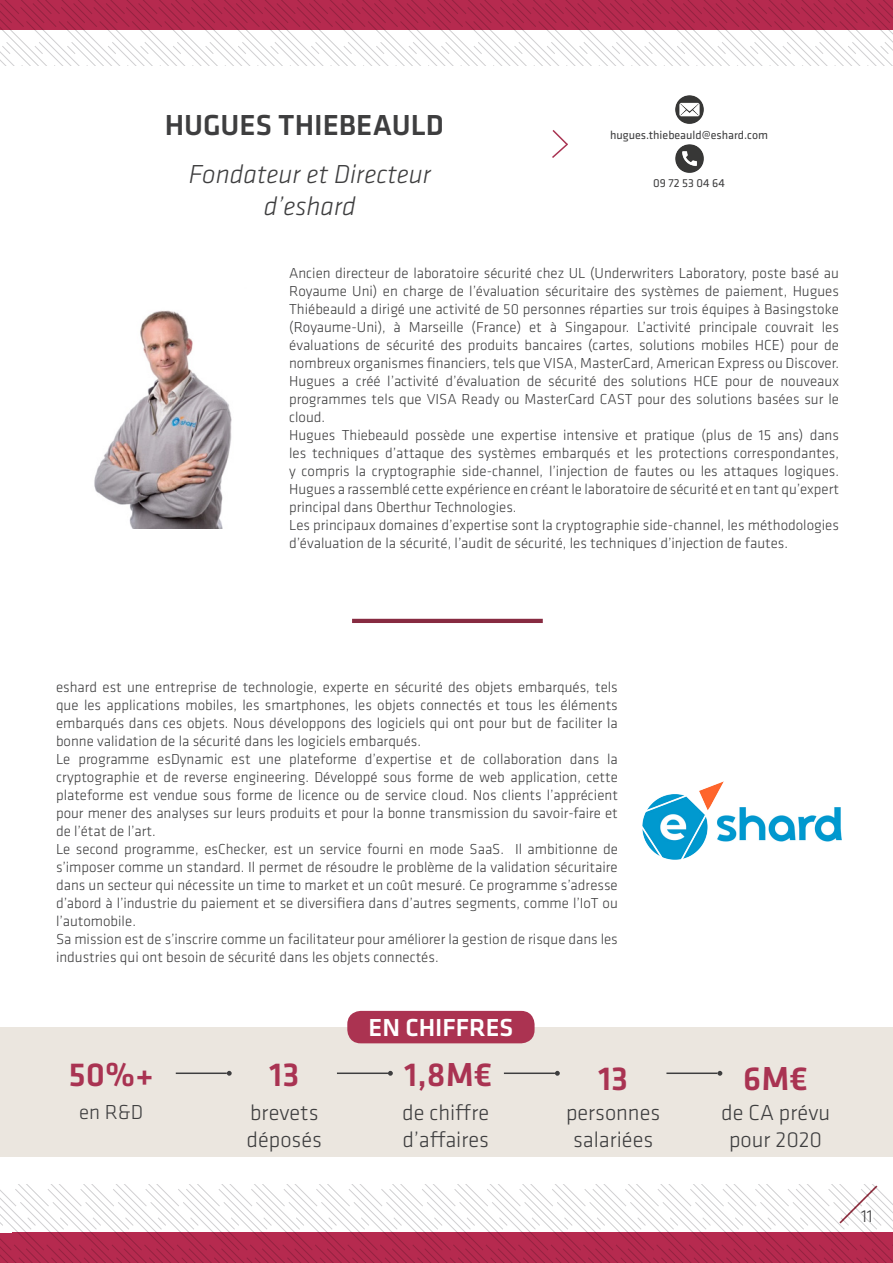
<style>
.page{position:relative;width:893px;height:1263px;background:#fff}
.page>*{position:absolute;margin:0;border:0;box-sizing:border-box;transform-origin:0 0}
.t1{font:500 34.5px "Klavika";color:#a93352}
.t2{font:500 30px "Klavika";color:#3e3e3f}
.t3{font:italic 300 27px "Klavika";color:#3e3e3f}
.t4{font:500 25.5px "Klavika";color:#fff}
.t5{font:300 22.5px/27px "Klavika";color:#3e3e3f}
.t6{font:300 21px "Klavika";color:#3e3e3f}
.t7{font:300 18px "Klavika";color:#3e3e3f}
.t8{font:300 15px/18px "Klavika";color:#3e3e3f;text-align:justify}
.t9{font:12px "Klavika";color:#3e3e3f}
</style>
<div class="page">
<svg style="left:0;top:0;width:893px;height:66px"></svg>
<svg style="left:0;top:1185px;width:893px;height:78px"></svg>
<svg style="left:552px;top:130px;width:16px;height:28px"></svg>
<img style="left:675px;top:95px;width:29px;height:29px">
<img style="left:675px;top:144px;width:29px;height:29px">
<img style="left:94px;top:310px;width:138px;height:218px">
<hr style="left:352px;top:619px;width:191px;height:4px;background:#872b41">
<div style="left:0;top:1027px;width:893px;height:130px;background:#ebe6df"></div>
<div style="left:347px;top:1011px;width:188px;height:32px;background:#ab3351;border-radius:13px"></div>
<hr style="left:176px;top:1072px;width:51px;height:2px;background:#3e3e3f">
<svg style="left:227px;top:1071px;width:5px;height:5px"></svg>
<hr style="left:337px;top:1072px;width:51px;height:2px;background:#3e3e3f">
<svg style="left:388px;top:1071px;width:5px;height:5px"></svg>
<hr style="left:504px;top:1072px;width:51px;height:2px;background:#3e3e3f">
<svg style="left:555px;top:1071px;width:5px;height:5px"></svg>
<hr style="left:666px;top:1072px;width:51px;height:2px;background:#3e3e3f">
<svg style="left:717px;top:1071px;width:5px;height:5px"></svg>
<img style="left:642px;top:781px;width:200px;height:79px">
<p class="t2" style="left:165px;top:105px;width:281px">HUGUES THIEBEAULD</p>
<p class="t3" style="left:189px;top:157px;width:244px">Fondateur et Directeur</p>
<p class="t3" style="left:264px;top:190px;width:93px">d’eshard</p>
<p class="t9" style="left:610px;top:127px;width:159px">hugues.thiebeauld@eshard.com</p>
<p class="t9" style="left:653px;top:175px;width:73px">09 72 53 04 64</p>
<p class="t8" style="left:289px;top:264px;width:551px">Ancien directeur de laboratoire sécurité chez UL (Underwriters Laboratory, poste basé au Royaume Uni) en charge de l’évaluation sécuritaire des systèmes de paiement, Hugues Thiébeauld a dirigé une activité de 50 personnes réparties sur trois équipes à Basingstoke (Royaume-Uni), à Marseille (France) et à Singapour. L’activité principale couvrait les évaluations de sécurité des produits bancaires (cartes, solutions mobiles HCE) pour de nombreux organismes financiers, tels que VISA, MasterCard, American Express ou Discover.<br>Hugues a créé l’activité d’évaluation de sécurité des solutions HCE pour de nouveaux programmes tels que VISA Ready ou MasterCard CAST pour des solutions basées sur le cloud.</p>
<p class="t8" style="left:289px;top:426px;width:551px">Hugues Thiebeauld possède une expertise intensive et pratique (plus de 15 ans) dans les techniques d’attaque des systèmes embarqués et les protections correspondantes, y compris la cryptographie side-channel, l’injection de fautes ou les attaques logiques.<br>Hugues a rassemblé cette expérience en créant le laboratoire de sécurité et en tant qu’expert principal dans Oberthur Technologies.</p>
<p class="t8" style="left:289px;top:516px;width:551px">Les principaux domaines d’expertise sont la cryptographie side-channel, les méthodologies d’évaluation de la sécurité, l’audit de sécurité, les techniques d’injection de fautes.</p>
<p class="t8" style="left:56px;top:678px;width:563px">eshard est une entreprise de technologie, experte en sécurité des objets embarqués, tels que les applications mobiles, les smartphones, les objets connectés et tous les éléments embarqués dans ces objets. Nous développons des logiciels qui ont pour but de faciliter la bonne validation de la sécurité dans les logiciels embarqués.</p>
<p class="t8" style="left:56px;top:750px;width:563px">Le programme esDynamic est une plateforme d’expertise et de collaboration dans la cryptographie et de reverse engineering. Développé sous forme de web application, cette plateforme est vendue sous forme de licence ou de service cloud. Nos clients l’apprécient pour mener des analyses sur leurs produits et pour la bonne transmission du savoir-faire et de l’état de l’art.</p>
<p class="t8" style="left:56px;top:840px;width:563px">Le second programme, esChecker, est un service fourni en mode SaaS. Il ambitionne de s’imposer comme un standard. Il permet de résoudre le problème de la validation sécuritaire dans un secteur qui nécessite un time to market et un coût mesuré. Ce programme s’adresse d’abord à l’industrie du paiement et se diversifiera dans d’autres segments, comme l’IoT ou l’automobile.</p>
<p class="t8" style="left:56px;top:930px;width:563px">Sa mission est de s’inscrire comme un facilitateur pour améliorer la gestion de risque dans les industries qui ont besoin de sécurité dans les objets connectés.</p>
<p class="t1" style="left:69px;top:1051px;width:87px">50%+</p>
<p class="t6" style="left:79px;top:1099px;width:65px">en R&amp;D</p>
<p class="t5" style="left:247px;top:1099px;width:77px">brevets déposés</p>
<p class="t1" style="left:269px;top:1051px;width:32px">13</p>
<p class="t4" style="left:369px;top:1010px;width:146px">EN CHIFFRES</p>
<p class="t1" style="left:404px;top:1051px;width:90px">1,8M€</p>
<p class="t5" style="left:402px;top:1099px;width:89px">de chiffre d’affaires</p>
<p class="t1" style="left:598px;top:1055px;width:32px">13</p>
<p class="t5" style="left:566px;top:1099px;width:96px;text-align:center">personnes salariées</p>
<p class="t1" style="left:743px;top:1055px;width:66px">6M€</p>
<p class="t5" style="left:721px;top:1099px;width:110px;text-align:center">de CA prévu pour 2020</p>
<p class="t7" style="left:861px;top:1205px;width:13px">11</p>
</div>
